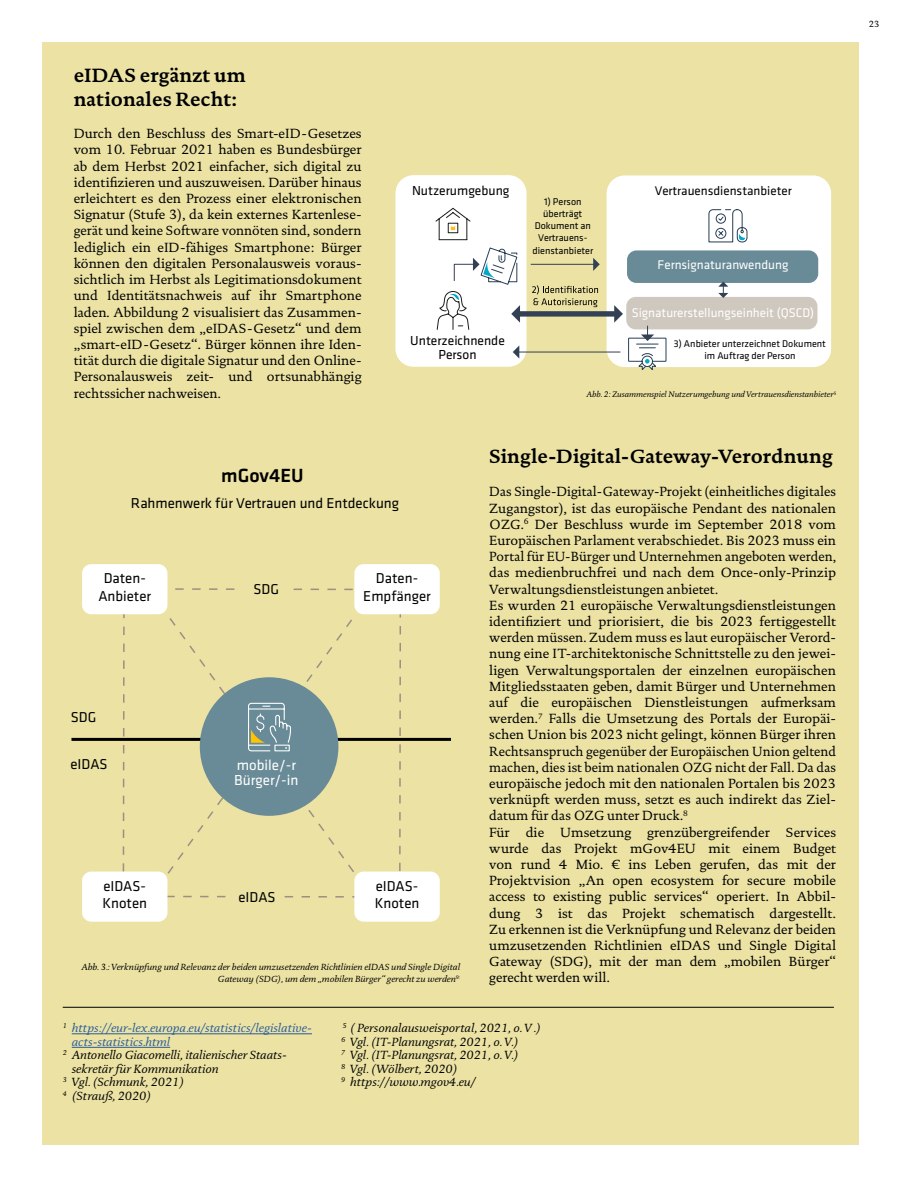
<style>
.page{position:relative;width:902px;height:1191px;background:#fff}
.page>*{position:absolute;margin:0;border:0;box-sizing:border-box;transform-origin:0 0}
.t1{font:500 19.8px "Klavika";color:#000}
.t2{font:700 19.5px/23.4px "DTL Documenta TOT";color:#000}
.t3{font:15px/15px "Klavika";color:#fff}
.t4{font:14.85px/17.9px "Klavika";color:#000}
.t5{font:13.5px/16.2px "DTL Documenta TOT";color:#000;text-align:justify}
.t6{font:13.5px/13.5px "Klavika";color:#000;text-align:center}
.t7{font:13.05px "Klavika";color:#fff}
.t8{font:13.05px "Klavika";color:#000}
.t9{font:italic 12px/13.5px "DTL Documenta TOT";color:#000}
.t10{font:italic 12px "DTL Documenta TOT";color:#275b9b}
.t11{font:10.05px/12.1px "Klavika";color:#000;text-align:center}
.t12{font:italic 9px/12px "DTL Documenta TOT";color:#000;text-align:right}
.t13{font:9px "DTL Documenta TOT";color:#000}
.t14{font:italic 8.1px "DTL Documenta TOT";color:#000}
</style>
<div class="page">
<div style="left:43px;top:43px;width:816px;height:1101px;background:#ebe2a4"></div>
<div style="left:395px;top:175px;width:131px;height:192px;background:#fff;border-radius:18px"></div>
<div style="left:606px;top:175px;width:225px;height:192px;background:#fff;border-radius:18px"></div>
<svg style="left:435px;top:207px;width:36px;height:34px"></svg>
<svg style="left:708px;top:209px;width:40px;height:34px"></svg>
<div style="left:627px;top:250px;width:191px;height:33px;background:#698b97;border-radius:9px"></div>
<div style="left:626px;top:297px;width:191px;height:32px;background:#cfc8bf;border-radius:9px"></div>
<hr style="left:530px;top:264px;width:64px;height:1px;background:#344154">
<svg style="left:593px;top:258px;width:6px;height:13px"></svg>
<svg style="left:532px;top:285px;width:66px;height:22px"></svg>
<div style="left:519px;top:311px;width:96px;height:5px;background:#344154"></div>
<svg style="left:436px;top:247px;width:84px;height:83px"></svg>
<svg style="left:614px;top:305px;width:52px;height:65px"></svg>
<hr style="left:518px;top:351px;width:102px;height:1px;background:#344154">
<svg style="left:513px;top:346px;width:6px;height:12px"></svg>
<svg style="left:718px;top:282px;width:10px;height:16px"></svg>
<hr style="left:71px;top:738px;width:380px;height:3px;background:#000">
<div style="left:82px;top:871px;width:85px;height:50px;background:#fff;border-radius:9px"></div>
<svg style="left:89px;top:564px;width:341px;height:334px"></svg>
<div style="left:82px;top:564px;width:85px;height:50px;background:#fff;border-radius:9px"></div>
<div style="left:354px;top:564px;width:85px;height:50px;background:#fff;border-radius:9px"></div>
<div style="left:354px;top:871px;width:85px;height:50px;background:#fff;border-radius:9px"></div>
<hr style="left:72px;top:1033px;width:240px;height:1px;background:#275b9b">
<hr style="left:72px;top:1047px;width:98px;height:1px;background:#275b9b">
<hr style="left:63px;top:1007px;width:770px;height:1px;background:#000">
<h2 class="t2" style="left:74px;top:64px;width:173px">eIDAS ergänzt um nationales Recht:</h2>
<p class="t5" style="left:74px;top:125px;width:289px">Durch den Beschluss des Smart-eID-Gesetzes vom 10. Februar 2021 haben es Bundesbürger ab dem Herbst 2021 einfacher, sich digital zu identifizieren und auszuweisen. Darüber hinaus erleichtert es den Prozess einer elektronischen Signatur (Stufe 3), da kein externes Kartenlese&shy;gerät und keine Software vonnöten sind, sondern lediglich ein eID-fähiges Smartphone: Bürger können den digitalen Personalausweis voraus&shy;sichtlich im Herbst als Legitimationsdokument und Identitätsnachweis auf ihr Smartphone laden. Abbildung 2 visualisiert das Zusammen&shy;spiel zwischen dem „eIDAS-Gesetz“ und dem „smart-eID-Gesetz“. Bürger können ihre Iden&shy;tität durch die digitale Signatur und den Online-Personalausweis zeit- und ortsunabhängig rechtssicher nachweisen.</p>
<p class="t6" style="left:412px;top:184px;width:99px">Nutzerumgebung</p>
<p class="t6" style="left:410px;top:334px;width:96px">Unterzeichnende<br>Person</p>
<p class="t11" style="left:532px;top:196px;width:62px">1) Person überträgt<br>Dokument an<br>Vertrauens&shy;dienstanbieter</p>
<p class="t8" style="left:655px;top:184px;width:138px">Vertrauensdienstanbieter</p>
<p class="t7" style="left:657px;top:258px;width:132px">Fernsignaturanwendung</p>
<p class="t7" style="left:631px;top:306px;width:184px">Signaturerstellungseinheit (QSCD)</p>
<p class="t11" style="left:673px;top:338px;width:154px">3) Anbieter unterzeichnet Dokument im Auftrag der Person</p>
<p class="t14" style="left:586px;top:390px;width:251px">Abb. 2: Zusammenspiel Nutzerumgebung und Vertrauensdienstanbieter<sup>5</sup></p>
<h2 class="t2" style="left:489px;top:444px;width:345px">Single-Digital-Gateway-Verordnung</h2>
<p class="t5" style="left:489px;top:483px;width:348px;text-align:left">Das Single-Digital-Gateway-Projekt (einheitliches digitales Zugangstor), ist das europäische Pendant des nationalen OZG.<sup>6</sup> Der Beschluss wurde im September 2018 vom Europäischen Parlament verabschiedet. Bis 2023 muss ein Portal für EU-Bürger und Unternehmen angeboten werden, das medienbruchfrei und nach dem Once-only-Prinzip Verwaltungsdienstleistungen anbietet.<br>Es wurden 21 europäische Verwaltungsdienstleistungen identifiziert und priorisiert, die bis 2023 fertiggestellt werden müssen. Zudem muss es laut europäischer Verord&shy;nung eine IT-architektonische Schnittstelle zu den jewei&shy;ligen Verwaltungsportalen der einzelnen europäischen Mitgliedsstaaten geben, damit Bürger und Unternehmen auf die europäischen Dienstleistungen aufmerksam werden.<sup>7</sup> Falls die Umsetzung des Portals der Europäi&shy;schen Union bis 2023 nicht gelingt, können Bürger ihren Rechtsanspruch gegenüber der Europäischen Union geltend machen, dies ist beim nationalen OZG nicht der Fall. Da das europäische jedoch mit den nationalen Portalen bis 2023 verknüpft werden muss, setzt es auch indirekt das Ziel&shy;datum für das OZG unter Druck.<sup>8<br></sup>Für die Umsetzung grenzübergreifender Services wurde das Projekt mGov4EU mit einem Budget von rund 4 Mio. € ins Leben gerufen, das mit der Projektvision „An open ecosystem for secure mobile access to existing public services“ operiert. In Abbil&shy;dung 3 ist das Projekt schematisch dargestellt.<br>Zu erkennen ist die Verknüpfung und Relevanz der beiden umzusetzenden Richtlinien eIDAS und Single Digital Gateway (SDG), mit der man dem „mobilen Bürger“ gerecht werden will.</p>
<h1 class="t1" style="left:221px;top:465px;width:84px">mGov4EU</h1>
<p class="t4" style="left:131px;top:494px;width:270px">Rahmenwerk für Vertrauen und Entdeckung</p>
<p class="t4" style="left:98px;top:569px;width:54px;text-align:center">Daten-<br>Anbieter</p>
<p class="t4" style="left:363px;top:569px;width:69px;text-align:center">Daten-<br>Empfänger</p>
<p class="t4" style="left:253px;top:580px;width:27px">SDG</p>
<p class="t4" style="left:71px;top:708px;width:27px">SDG</p>
<p class="t4" style="left:70px;top:755px;width:38px">eIDAS</p>
<p class="t3" style="left:234px;top:758px;width:66px">mobile/-r<br>Bürger/-in</p>
<p class="t4" style="left:102px;top:877px;width:46px">eIDAS-<br>Knoten</p>
<p class="t4" style="left:238px;top:888px;width:38px">eIDAS</p>
<p class="t4" style="left:375px;top:877px;width:46px">eIDAS-<br>Knoten</p>
<p class="t12" style="left:81px;top:960px;width:380px">Abb. 3.: Verknüpfung und Relevanz der beiden umzusetzenden Richtlinien eIDAS und Single Digital<br>Gateway (SDG), um dem „mobilen Bürger“ gerecht zu werden<sup>9:</sup></p>
<p class="t10" style="left:63px;top:1021px;width:251px"><sup>1</sup> https://eur-lex.europa.eu/statistics/legislative-</p>
<p class="t10" style="left:72px;top:1034px;width:100px">acts-statistics.html</p>
<p class="t9" style="left:63px;top:1048px;width:226px"><sup>2</sup> Antonello Giacomelli, italienischer Staats-</p>
<p class="t9" style="left:72px;top:1061px;width:148px">sekretär für Kommunikation</p>
<p class="t9" style="left:63px;top:1075px;width:123px"><sup>3</sup> Vgl. (Schmunk, 2021)</p>
<p class="t9" style="left:63px;top:1088px;width:90px"><sup>4</sup> (Strauß, 2020)</p>
<p class="t9" style="left:341px;top:1021px;width:201px"><sup>5</sup> ( Personalausweisportal, 2021, o. V .)<br><sup>6</sup> Vgl. (IT-Planungsrat, 2021, o. V.)<br><sup>7</sup> Vgl. (IT-Planungsrat, 2021, o. V.)<br><sup>8</sup> Vgl. (Wölbert, 2020)<br><sup>9</sup> https://www.mgov4.eu/</p>
<p class="t13" style="left:868px;top:19px;width:12px">23</p>
</div>
